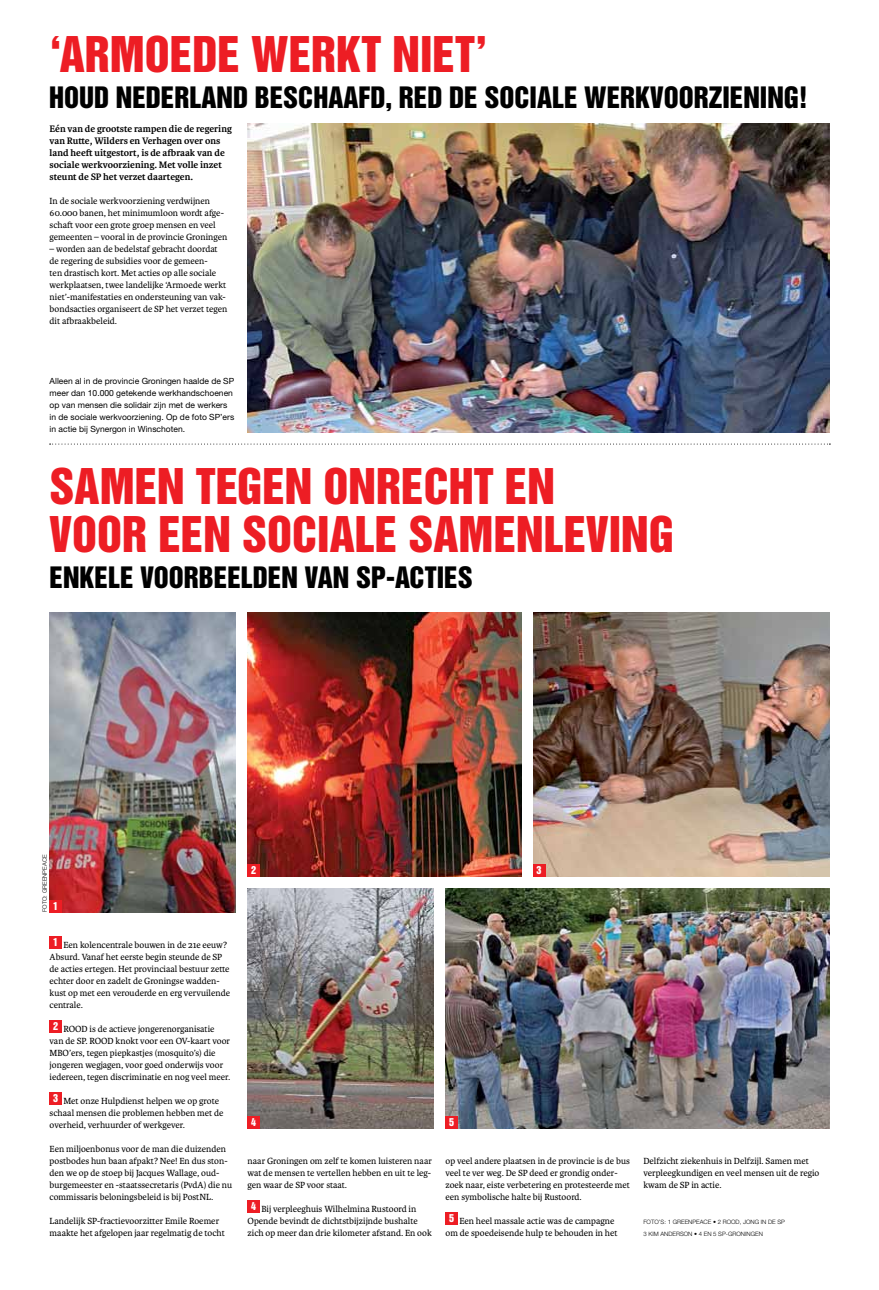
<style>
.page{position:relative;width:879px;height:1290px;background:#fff}
.page>*{position:absolute;margin:0;border:0;box-sizing:border-box;transform-origin:0 0}
.t1{font:45px/48px "Helvetica Inserat LT Std";color:#ed1d24}
.t2{font:27px "Helvetica Inserat LT Std";color:#000}
.t3{font:700 10px/12px "Karmina";color:#000}
.t4{font:10px "Helvetica Inserat LT Std";color:#fff}
.t5{font:9.5px/12px "Karmina";color:#000}
.t6{font:8.5px/12px "Helvetica Neue LT Std";color:#000}
.t7{font:300 6px/12px "Helvetica Neue LT Std";color:#000}
</style>
<div class="page">
<img style="left:247px;top:124px;width:582px;height:308px">
<svg style="left:50px;top:443px;width:780px;height:1px"></svg>
<img style="left:50px;top:612px;width:185px;height:300px">
<img style="left:247px;top:612px;width:274px;height:264px">
<img style="left:533px;top:612px;width:296px;height:264px">
<img style="left:247px;top:888px;width:186px;height:240px">
<img style="left:445px;top:888px;width:384px;height:240px">
<div style="left:50px;top:936px;width:12px;height:12px;background:#ed1d24"></div>
<div style="left:50px;top:1020px;width:12px;height:12px;background:#ed1d24"></div>
<div style="left:50px;top:1092px;width:12px;height:12px;background:#ed1d24"></div>
<div style="left:247px;top:1200px;width:12px;height:12px;background:#ed1d24"></div>
<div style="left:445px;top:1212px;width:12px;height:12px;background:#ed1d24"></div>
<div style="left:50px;top:900px;width:12px;height:12px;background:#ed1d24"></div>
<div style="left:247px;top:864px;width:12px;height:12px;background:#ed1d24"></div>
<div style="left:247px;top:1116px;width:12px;height:12px;background:#ed1d24"></div>
<div style="left:445px;top:1116px;width:12px;height:12px;background:#ed1d24"></div>
<div style="left:533px;top:864px;width:12px;height:12px;background:#ed1d24"></div>
<h1 class="t1" style="left:50px;top:31px;width:439px">‘ARMOEDE WERKT NIET’</h1>
<h2 class="t2" style="left:49px;top:81px;width:760px">HOUD NEDERLAND BESCHAAFD, RED DE SOCIALE WERKVOORZIENING!</h2>
<p class="t3" style="left:50px;top:123px;width:184px">Eén van de grootste rampen die de regering van Rutte, Wilders en Verhagen over ons land heeft uitgestort, is de afbraak van de sociale werkvoorziening. Met volle inzet steunt de SP het verzet daartegen.</p>
<p class="t5" style="left:50px;top:195px;width:179px">In de sociale werkvoorziening verdwijnen 60.000 banen, het minimumloon wordt afge&shy;schaft voor een grote groep mensen en veel gemeenten – vooral in de provincie Groningen</p>
<p class="t5" style="left:50px;top:243px;width:179px">– worden aan de bedelstaf gebracht doordat de regering de subsidies voor de gemeen-<br>ten drastisch kort. Met acties op alle sociale werkplaatsen, twee landelijke ‘Armoede werkt niet’-manifestaties en ondersteuning van vak&shy;bondsacties organiseert de SP het verzet tegen dit afbraakbeleid.</p>
<p class="t6" style="left:50px;top:375px;width:186px">Alleen al in de provincie Groningen haalde de SP meer dan 10.000 getekende werkhandschoenen op van mensen die solidair zijn met de werkers in de sociale werkvoorziening. Op de foto SP’ers in actie bij Synergon in Winschoten.</p>
<h1 class="t1" style="left:50px;top:463px;width:625px">SAMEN TEGEN ONRECHT EN<br>VOOR EEN SOCIALE SAMENLEVING</h1>
<h2 class="t2" style="left:50px;top:561px;width:421px">ENKELE VOORBEELDEN VAN SP-ACTIES</h2>
<p class="t7" style="left:39px;top:912px;width:59px;rotate:-90deg">FOTO: GREENPEACE</p>
<p class="t4" style="left:53px;top:900px;width:6px">1</p>
<p class="t5" style="left:50px;top:939px;width:182px;text-indent:3px"><sup>1</sup> Een kolencentrale bouwen in de 21e eeuw?<br>Absurd. Vanaf het eerste begin steunde de SP de acties ertegen. Het provinciaal bestuur zette echter door en zadelt de Groningse wadden&shy;kust op met een verouderde en erg vervuilende centrale.</p>
<p class="t5" style="left:50px;top:1023px;width:182px;text-indent:3px"><sup>2</sup> ROOD is de actieve jongerenorganisatie van de SP. ROOD knokt voor een OV-kaart voor MBO’ers, tegen piepkastjes (mosquito’s) die jongeren wegjagen, voor goed onderwijs voor iedereen, tegen discriminatie en nog veel meer.</p>
<p class="t5" style="left:50px;top:1095px;width:175px;text-indent:3px"><sup>3</sup> Met onze Hulpdienst helpen we op grote schaal mensen die problemen hebben met de overheid, verhuurder of werkgever.</p>
<p class="t5" style="left:50px;top:1143px;width:184px">Een miljoenbonus voor de man die duizenden postbodes hun baan afpakt? Nee! En dus ston&shy;den we op de stoep bij Jacques Wallage, oud&shy;burgemeester en -staatssecretaris (PvdA) die nu commissaris beloningsbeleid is bij PostNL.</p>
<p class="t5" style="left:50px;top:1215px;width:177px">Landelijk SP-fractievoorzitter Emile Roemer maakte het afgelopen jaar regelmatig de tocht</p>
<p class="t4" style="left:251px;top:864px;width:6px">2</p>
<p class="t4" style="left:536px;top:864px;width:6px">3</p>
<p class="t4" style="left:251px;top:1116px;width:6px">4</p>
<p class="t4" style="left:449px;top:1116px;width:6px">5</p>
<p class="t5" style="left:247px;top:1155px;width:186px;text-align:justify">naar Groningen om zelf te komen luisteren naar wat de mensen te vertellen hebben en uit te leg&shy;gen waar de SP voor staat.</p>
<p class="t5" style="left:247px;top:1203px;width:186px;text-indent:3px"><sup>4</sup> Bij verpleeghuis Wilhelmina Rustoord in<br>Opende bevindt de dichtstbijzijnde bushalte zich op meer dan drie kilometer afstand. En ook</p>
<p class="t5" style="left:445px;top:1155px;width:186px">op veel andere plaatsen in de provincie is de bus veel te ver weg. De SP deed er grondig onder&shy;zoek naar, eiste verbetering en protesteerde met een symbolische halte bij Rustoord.</p>
<p class="t5" style="left:445px;top:1215px;width:174px;text-align:center"><sup>5</sup> Een heel massale actie was de campagne om de spoedeisende hulp te behouden in het</p>
<p class="t5" style="left:643px;top:1155px;width:178px">Delfzicht ziekenhuis in Delfzijl. Samen met verpleegkundigen en veel mensen uit de regio kwam de SP in actie.</p>
<p class="t7" style="left:643px;top:1216px;width:85px">FOTO’S: 1 GREENPEACE • 2 ROO</p>
<p class="t7" style="left:643px;top:1216px;width:139px;text-indent:92px">D, JONG IN DE SP<br>3 KIM ANDERSON • 4 EN 5 SP-GRONINGEN</p>
</div>
